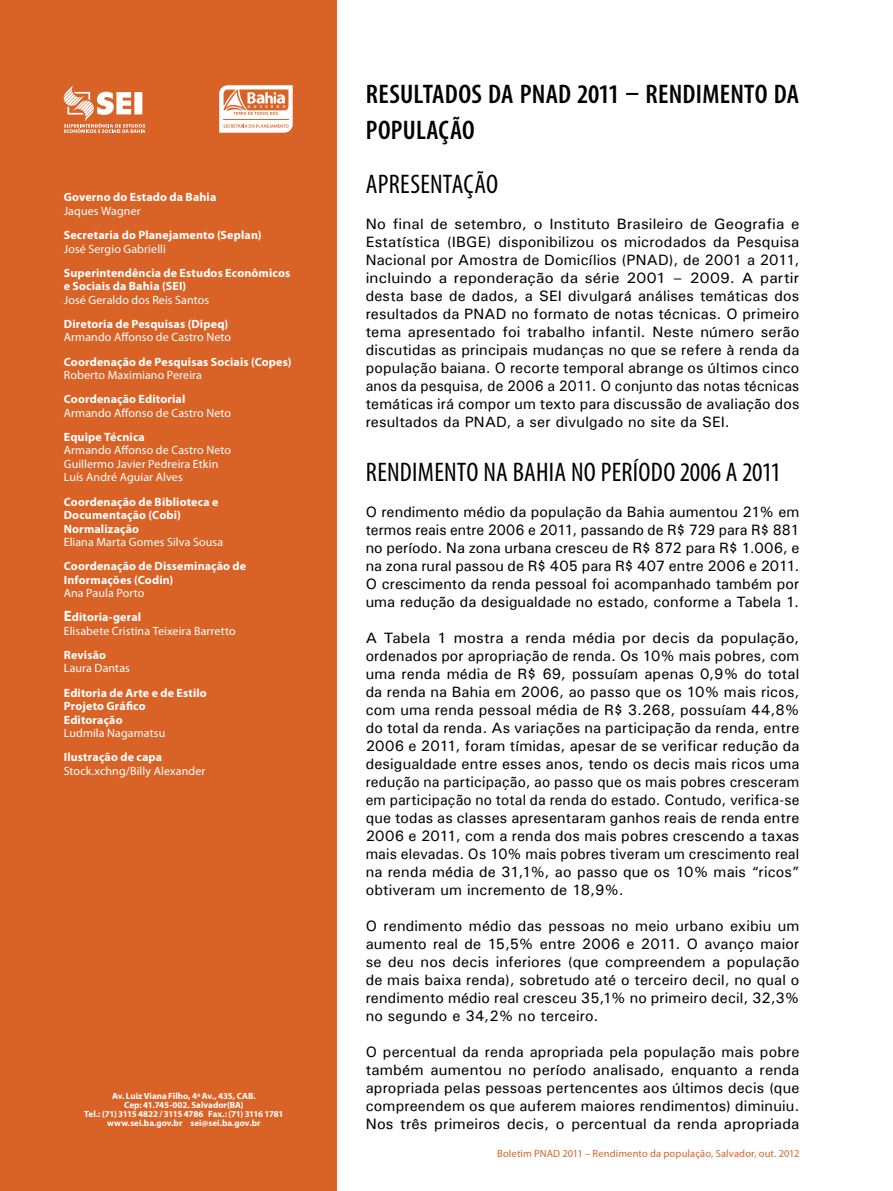
<style>
.page{position:relative;width:893px;height:1191px;background:#fff}
.page>*{position:absolute;margin:0;border:0;box-sizing:border-box;transform-origin:0 0}
.t1{font:condensed 27px "Myriad Pro";letter-spacing:.01em;color:#000}
.t2{font:600 condensed 27px "Myriad Pro";letter-spacing:.005em;color:#000}
.t3{font:500 15px/18px "Univers";letter-spacing:.01em;color:#000;text-align:justify}
.t4{font:700 12px/13.5px "Myriad Pro";letter-spacing:.01em;color:#fff}
.t5{font:12px/13.5px "Myriad Pro";letter-spacing:.005em;color:#fff}
.t6{font:10.5px "Myriad Pro";letter-spacing:.015em;color:#d96327}
.t7{font:700 9px/9px "Myriad Pro";color:#fff;text-align:center}
.s1{font-weight:700;font-size:15px}
.s2{font-weight:700}
</style>
<div class="page">
<div style="left:0;top:0;width:337px;height:1191px;background:#d96327"></div>
<svg style="left:64px;top:85px;width:81px;height:48px"></svg>
<svg style="left:219px;top:85px;width:74px;height:48px"></svg>
<p class="t4" style="left:64px;top:190px;width:154px">Governo do Estado da Bahia</p>
<p class="t5" style="left:64px;top:204px;width:78px">Jaques Wagner</p>
<p class="t4" style="left:64px;top:228px;width:199px">Secretaria do Planejamento (Seplan)</p>
<p class="t5" style="left:64px;top:242px;width:104px">José Sergio Gabrielli</p>
<p class="t4" style="left:64px;top:265px;width:228px">Superintendência de Estudos Econômicos e Sociais da Bahia (SEI)</p>
<p class="t5" style="left:64px;top:293px;width:147px">José Geraldo dos Reis Santos</p>
<p class="t4" style="left:64px;top:317px;width:166px">Diretoria de Pesquisas (Dipeq)</p>
<p class="t5" style="left:64px;top:330px;width:169px">Armando Affonso de Castro Neto</p>
<p class="t4" style="left:64px;top:354px;width:229px">Coordenação de Pesquisas Sociais (Copes)</p>
<p class="t5" style="left:64px;top:368px;width:140px">Roberto Maximiano Pereira</p>
<p class="t4" style="left:64px;top:392px;width:123px">Coordenação Editorial</p>
<p class="t5" style="left:64px;top:406px;width:169px">Armando Affonso de Castro Neto</p>
<p class="t4" style="left:64px;top:430px;width:83px">Equipe Técnica</p>
<p class="t5" style="left:64px;top:443px;width:169px">Armando Affonso de Castro Neto<br>Guillermo Javier Pedreira Etkin<br>Luís André Aguiar Alves</p>
<p class="t4" style="left:64px;top:494px;width:156px">Coordenação de Biblioteca e<br>Documentação (Cobi)<br>Normalização</p>
<p class="t5" style="left:64px;top:535px;width:161px">Eliana Marta Gomes Silva Sousa</p>
<p class="t4" style="left:64px;top:559px;width:184px">Coordenação de Disseminação de<br>Informações (Codin)</p>
<p class="t5" style="left:64px;top:581px;width:82px;line-height:24.2px">Ana Paula Porto<br><span class="s1">E</span><span class="s2">ditoria-geral</span></p>
<p class="t5" style="left:64px;top:624px;width:173px">Elisabete Cristina Teixeira Barretto</p>
<p class="t4" style="left:64px;top:648px;width:44px">Revisão</p>
<p class="t5" style="left:64px;top:661px;width:68px">Laura Dantas</p>
<p class="t4" style="left:64px;top:685px;width:145px">Editoria de Arte e de Estilo<br>Projeto Gráfico<br>Editoração</p>
<p class="t5" style="left:64px;top:726px;width:103px">Ludmila Nagamatsu</p>
<p class="t4" style="left:64px;top:750px;width:100px">Ilustração de capa</p>
<p class="t5" style="left:64px;top:764px;width:143px">Stock.xchng/Billy Alexander</p>
<p class="t7" style="left:84px;top:1091px;width:201px">Av. Luiz Viana Filho, 4ª Av., 435, CAB.<br>Cep: 41.745-002. Salvador(BA)<br>Tel.: (71) 3115 4822 / 3115 4786 Fax.: (71) 3116 1781 www.sei.ba.gov.br sei@sei.ba.gov.br</p>
<h1 class="t2" style="left:366px;top:77px;width:293px">RESULTADOS DA PNAD 2011 – REND</h1>
<h1 class="t2" style="left:696px;top:77px;width:37px">IMENTO</h1>
<h1 class="t2" style="left:774px;top:77px;width:13px">DA</h1>
<h1 class="t2" style="left:366px;top:113px;width:13px">POPULA</h1>
<h1 class="t2" style="left:439px;top:113px;width:36px">ÇÃO</h1>
<h1 class="t1" style="left:366px;top:168px;width:134px">APRESENTAÇÃO</h1>
<p class="t3" style="left:366px;top:215px;width:435px">No final de setembro, o Instituto Brasileiro de Geografia e Estatística (IBGE) disponibilizou os microdados da Pesquisa Nacional por Amostra de Domicílios (PNAD), de 2001 a 2011, incluindo a reponderação da série 2001 – 2009. A partir desta base de dados, a SEI divulgará análises temáticas dos resultados da PNAD no formato de notas técnicas. O primeiro tema apresentado foi trabalho infantil. Neste número serão discutidas as principais mudanças no que se refere à renda da população baiana. O recorte temporal abrange os últimos cinco anos da pesquisa, de 2006 a 2011. O conjunto das notas técnicas temáticas irá compor um texto para discussão de avaliação dos resultados da PNAD, a ser divulgado no site da SEI.</p>
<h1 class="t1" style="left:366px;top:456px;width:416px">RENDIMENTO NA BAHIA NO PERÍODO 2006 A 2011</h1>
<p class="t3" style="left:366px;top:503px;width:435px">O rendimento médio da população da Bahia aumentou 21% em termos reais entre 2006 e 2011, passando de R$ 729 para R$ 881 no período. Na zona urbana cresceu de R$ 872 para R$ 1.006, e na zona rural passou de R$ 405 para R$ 407 entre 2006 e 2011.<br>O crescimento da renda pessoal foi acompanhado também por uma redução da desigualdade no estado, conforme a Tabela 1.</p>
<p class="t3" style="left:366px;top:629px;width:435px">A Tabela 1 mostra a renda média por decis da população, ordenados por apropriação de renda. Os 10% mais pobres, com uma renda média de R$ 69, possuíam apenas 0,9% do total da renda na Bahia em 2006, ao passo que os 10% mais ricos, com uma renda pessoal média de R$ 3.268, possuíam 44,8% do total da renda. As variações na participação da renda, entre 2006 e 2011, foram tímidas, apesar de se verificar redução da desigualdade entre esses anos, tendo os decis mais ricos uma redução na participação, ao passo que os mais pobres cresceram em participação no total da renda do estado. Contudo, verifica-se que todas as classes apresentaram ganhos reais de renda entre 2006 e 2011, com a renda dos mais pobres crescendo a taxas mais elevadas. Os 10% mais pobres tiveram um crescimento real na renda média de 31,1%, ao passo que os 10% mais “ricos” obtiveram um incremento de 18,9%.</p>
<p class="t3" style="left:366px;top:917px;width:435px">O rendimento médio das pessoas no meio urbano exibiu um aumento real de 15,5% entre 2006 e 2011. O avanço maior se deu nos decis inferiores (que compreendem a população de mais baixa renda), sobretudo até o terceiro decil, no qual o rendimento médio real cresceu 35,1% no primeiro decil, 32,3% no segundo e 34,2% no terceiro.</p>
<p class="t3" style="left:366px;top:1043px;width:435px">O percentual da renda apropriada pela população mais pobre também aumentou no período analisado, enquanto a renda apropriada pelas pessoas pertencentes aos últimos decis (que compreendem os que auferem maiores rendimentos) diminuiu.<br>Nos três primeiros decis, o percentual da renda apropriada</p>
<p class="t6" style="left:497px;top:1146px;width:304px">Boletim PNAD 2011 – Rendimento da população, Salvador, out. 2012</p>
</div>
